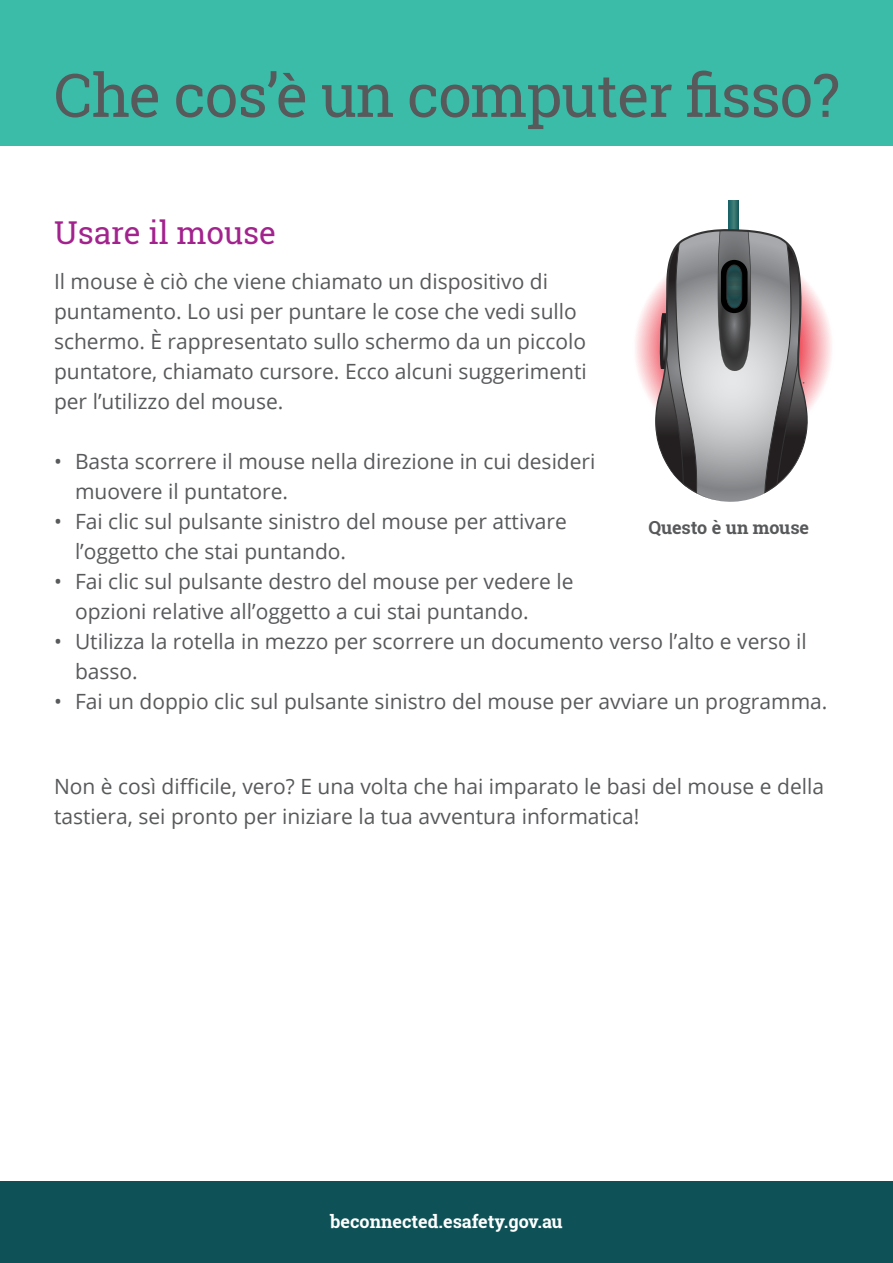
<style>
.page{position:relative;width:893px;height:1263px;background:#fff}
.page>*{position:absolute;margin:0;border:0;box-sizing:border-box;transform-origin:0 0}
.t1{font:60px "Roboto Slab";letter-spacing:-.02em;color:#58595b}
.t2{font:31.5px "Roboto Slab";color:#a3238e}
.t3{font:21px/30px "Open Sans";color:#58595b}
.t4{font:700 18px "Roboto Slab";color:#fff}
.t5{font:700 18px "Roboto Slab";letter-spacing:-.01em;color:#58595b}
</style>
<div class="page">
<div style="left:0;top:1181px;width:893px;height:82px;background:#0e5257"></div>
<div style="left:0;top:0;width:892px;height:145px;background:#3abca9"></div>
<svg style="left:633px;top:248px;width:202px;height:202px"></svg>
<svg style="left:728px;top:201px;width:11px;height:28px"></svg>
<svg style="left:655px;top:229px;width:156px;height:273px;background:#9a9698"></svg>
<h1 class="t1" style="left:54px;top:54px;width:787px">Che cos’è un computer fisso?</h1>
<h2 class="t2" style="left:54px;top:211px;width:224px">Usare il mouse</h2>
<p class="t3" style="left:54px;top:265px;width:534px">Il mouse è ciò che viene chiamato un dispositivo di puntamento. Lo usi per puntare le cose che vedi sullo schermo. È rappresentato sullo schermo da un piccolo puntatore, chiamato cursore. Ecco alcuni suggerimenti per l’utilizzo del mouse.</p>
<p class="t3" style="left:75px;top:445px;width:522px;text-indent:-21px">• Basta scorrere il mouse nella direzione in cui desideri muovere il puntatore.</p>
<p class="t3" style="left:75px;top:505px;width:493px;text-indent:-21px">• Fai clic sul pulsante sinistro del mouse per attivare l’oggetto che stai puntando.</p>
<p class="t3" style="left:75px;top:565px;width:500px;text-indent:-21px">• Fai clic sul pulsante destro del mouse per vedere le opzioni relative all’oggetto a cui stai puntando.</p>
<p class="t3" style="left:75px;top:626px;width:733px;text-indent:-21px">• Utilizza la rotella in mezzo per scorrere un documento verso l’alto e verso il basso.</p>
<p class="t3" style="left:54px;top:686px;width:775px">• Fai un doppio clic sul pulsante sinistro del mouse per avviare un programma.</p>
<p class="t5" style="left:648px;top:515px;width:162px">Questo è un mouse</p>
<p class="t3" style="left:54px;top:770px;width:772px">Non è così difficile, vero? E una volta che hai imparato le basi del mouse e della tastiera, sei pronto per iniziare la tua avventura informatica!</p>
<p class="t4" style="left:330px;top:1209px;width:234px">beconnected.esafety.gov.au</p>
</div>
